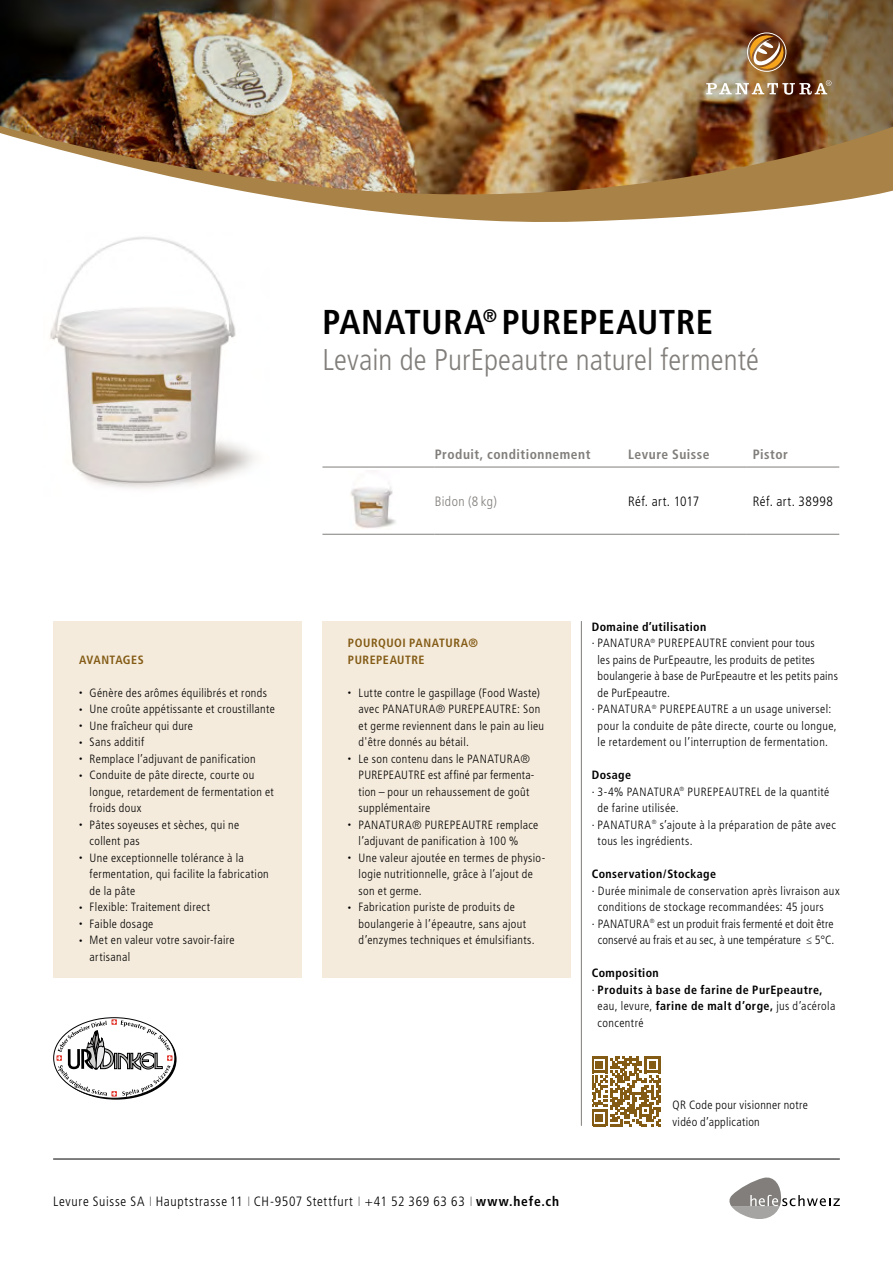
<style>
.page{position:relative;width:893px;height:1263px;background:#fff}
.page>*{position:absolute;margin:0;border:0;box-sizing:border-box;transform-origin:0 0}
.t1{font:700 condensed 34.5px "Frutiger LT Std";letter-spacing:.015em;color:#000}
.t2{font:300 condensed 30px "Frutiger LT Std";letter-spacing:.005em;color:#817e7b}
.t3{font:300 condensed 13.5px "Frutiger LT Std";letter-spacing:.05em;color:#000}
.t4{font:700 condensed 13.5px "Frutiger LT Std";letter-spacing:.04em;color:#817e7b}
.t5{font:300 condensed 13.5px "Frutiger LT Std";letter-spacing:.025em;color:#000}
.t6{font:300 condensed 13.5px "Frutiger LT Std";letter-spacing:.03em;color:#817e7b}
.t7{font:300 condensed 12px/16.5px "Frutiger LT Std";letter-spacing:.03em;color:#000}
.t8{font:700 condensed 12px "Frutiger LT Std";letter-spacing:.035em;color:#000}
.t9{font:300 condensed 12px "Frutiger LT Std";letter-spacing:.01em;color:#000}
.t10{font:700 condensed 12px/16.5px "Frutiger LT Std";letter-spacing:.045em;color:#835b15}
.s1{font-size:6.75px}
.s2{font-weight:300}
.s3{font-weight:700}
</style>
<div class="page">
<img style="left:0;top:0;width:893px;height:103px">
<img style="left:0;top:103px;width:893px;height:119px">
<hr style="left:53px;top:1159px;width:787px;height:1px;background:#000">
<svg style="left:729px;top:1177px;width:111px;height:42px"></svg>
<svg style="left:592px;top:1056px;width:69px;height:70px"></svg>
<hr style="left:581px;top:621px;width:1px;height:505px;background:#817e7b">
<hr style="left:322px;top:534px;width:113px;height:1px;background:#817e7b">
<hr style="left:435px;top:534px;width:193px;height:1px;background:#817e7b">
<hr style="left:628px;top:534px;width:119px;height:1px;background:#817e7b">
<hr style="left:747px;top:534px;width:92px;height:1px;background:#817e7b">
<hr style="left:322px;top:467px;width:113px;height:1px;background:#817e7b">
<hr style="left:435px;top:467px;width:193px;height:1px;background:#817e7b">
<hr style="left:628px;top:467px;width:119px;height:1px;background:#817e7b">
<hr style="left:747px;top:467px;width:92px;height:1px;background:#817e7b">
<img style="left:50px;top:237px;width:205px;height:252px">
<img style="left:350px;top:486px;width:46px;height:43px">
<svg style="left:57px;top:1019px;width:115px;height:78px"></svg>
<div style="left:114px;top:1053px;width:3px;height:16px;border:1px solid #000"></div>
<div style="left:53px;top:621px;width:248px;height:356px;background:#f5ebdc"></div>
<div style="left:322px;top:621px;width:248px;height:356px;background:#f5ebdc"></div>
<svg style="left:747px;top:32px;width:39px;height:40px;background:#a97b4d"></svg>
<svg style="left:706px;top:80px;width:125px;height:15px;background:#a78f78"></svg>
<h1 class="t1" style="left:322px;top:301px;width:392px">PANATURA<sup>®</sup> PUREPEAUTRE</h1>
<h2 class="t2" style="left:322px;top:342px;width:438px">Levain de PurEpeautre naturel fermenté</h2>
<p class="t10" style="left:79px;top:651px;width:66px">AVANTAGES</p>
<p class="t7" style="left:79px;top:684px;width:190px"><span class="s1">•</span> Génère des arômes équilibrés et ronds</p>
<p class="t7" style="left:79px;top:701px;width:197px"><span class="s1">•</span> Une croûte appétissante et croustillante</p>
<p class="t7" style="left:79px;top:717px;width:116px"><span class="s1">•</span> Une fraîcheur qui dure</p>
<p class="t7" style="left:79px;top:734px;width:67px"><span class="s1">•</span> Sans additif</p>
<p class="t7" style="left:79px;top:750px;width:178px"><span class="s1">•</span> Remplace l’adjuvant de panification</p>
<p class="t7" style="left:90px;top:767px;width:186px;text-indent:-11px"><span class="s1">•</span> Conduite de pâte directe, courte ou longue, retardement de fermentation et froids doux</p>
<p class="t7" style="left:90px;top:816px;width:151px;text-indent:-11px"><span class="s1">•</span> Pâtes soyeuses et sèches, qui ne collent pas</p>
<p class="t7" style="left:90px;top:849px;width:181px;text-indent:-11px"><span class="s1">•</span> Une exceptionnelle tolérance à la fermentation, qui facilite la fabrication de la pâte</p>
<p class="t7" style="left:79px;top:899px;width:133px"><span class="s1">•</span> Flexible: Traitement direct</p>
<p class="t7" style="left:79px;top:915px;width:76px"><span class="s1">•</span> Faible dosage</p>
<p class="t7" style="left:90px;top:932px;width:146px;text-indent:-11px"><span class="s1">•</span> Met en valeur votre savoir-faire artisanal</p>
<p class="t4" style="left:435px;top:446px;width:157px">Produit, conditionnement</p>
<p class="t4" style="left:628px;top:446px;width:83px">Levure Suisse</p>
<p class="t4" style="left:753px;top:446px;width:37px">Pistor</p>
<p class="t6" style="left:435px;top:493px;width:64px">Bidon (8 kg)</p>
<p class="t5" style="left:628px;top:493px;width:73px">Réf. art. 1017</p>
<p class="t3" style="left:753px;top:493px;width:82px">Réf. art. 38998</p>
<p class="t10" style="left:348px;top:635px;width:132px">POURQUOI PANATURA®<br>PUREPEAUTRE</p>
<p class="t7" style="left:359px;top:684px;width:187px;text-indent:-11px"><span class="s1">•</span> Lutte contre le gaspillage (Food Waste) avec PANATURA® PUREPEAUTRE: Son et germe reviennent dans le pain au lieu d'être donnés au bétail.</p>
<p class="t7" style="left:359px;top:750px;width:177px;text-indent:-11px"><span class="s1">•</span> Le son contenu dans le PANATURA®<br>PUREPEAUTRE est affiné par fermenta&shy;tion – pour un rehaussement de goût supplémentaire</p>
<p class="t7" style="left:359px;top:816px;width:181px;text-indent:-11px"><span class="s1">•</span> PANATURA® PUREPEAUTRE remplace l’adjuvant de panification à 100 %</p>
<p class="t7" style="left:359px;top:849px;width:188px;text-indent:-11px"><span class="s1">•</span> Une valeur ajoutée en termes de physio&shy;logie nutritionnelle, grâce à l’ajout de son et germe.</p>
<p class="t7" style="left:359px;top:899px;width:178px;text-indent:-11px"><span class="s1">•</span> Fabrication puriste de produits de boulangerie à l’épeautre, sans ajout d’enzymes techniques et émulsifiants.</p>
<p class="t8" style="left:592px;top:619px;width:116px">Domaine d’utilisation</p>
<p class="t7" style="left:592px;top:635px;width:225px">· PANATURA<sup>®</sup> PUREPEAUTRE convient pour tous</p>
<p class="t7" style="left:598px;top:651px;width:219px">les pains de PurEpeautre, les produits de petites</p>
<p class="t7" style="left:598px;top:668px;width:242px">boulangerie à base de PurEpeautre et les petits pains</p>
<p class="t7" style="left:598px;top:684px;width:74px">de PurEpeautre.</p>
<p class="t7" style="left:592px;top:701px;width:241px">· PANATURA<sup>®</sup> PUREPEAUTRE a un usage universel:</p>
<p class="t7" style="left:598px;top:717px;width:241px">pour la conduite de pâte directe, courte ou longue,</p>
<p class="t7" style="left:598px;top:734px;width:232px">le retardement ou l’interruption de fermentation.</p>
<p class="t8" style="left:592px;top:768px;width:41px">Dosage</p>
<p class="t7" style="left:592px;top:783px;width:239px">· 3-4% PANATURA<sup>®</sup> PUREPEAUTREL de la quantité</p>
<p class="t7" style="left:598px;top:800px;width:83px">de farine utilisée.</p>
<p class="t7" style="left:592px;top:816px;width:246px">· PANATURA<sup>®</sup> s’ajoute à la préparation de pâte avec</p>
<p class="t7" style="left:598px;top:833px;width:96px">tous les ingrédients.</p>
<p class="t8" style="left:592px;top:867px;width:126px">Conservation/Stockage</p>
<p class="t7" style="left:592px;top:882px;width:249px">· Durée minimale de conservation après livraison aux</p>
<p class="t7" style="left:598px;top:899px;width:227px">conditions de stockage recommandées: 45 jours</p>
<p class="t9" style="left:592px;top:917px;width:243px">· PANATURA<sup>®</sup> est un produit frais fermenté et doit être</p>
<p class="t9" style="left:598px;top:933px;width:238px">conservé au frais et au sec, à une température ≤ 5°C.</p>
<p class="t8" style="left:592px;top:966px;width:69px">Composition</p>
<p class="t8" style="left:592px;top:982px;width:232px"><span class="s2">·</span> Produits à base de farine de PurEpeautre,</p>
<p class="t7" style="left:598px;top:998px;width:239px">eau, levure, <span class="s3">farine de malt d’orge,</span> jus d’acérola</p>
<p class="t7" style="left:598px;top:1014px;width:47px">concentré</p>
<p class="t7" style="left:673px;top:1097px;width:137px">QR Code pour visionner notre vidéo d’application</p>
<p class="t3" style="left:53px;top:1193px;width:508px">Levure Suisse SA I Hauptstrasse 11 I CH-9507 Stettfurt I +41 52 369 63 63 I <span class="s3">www.hefe.ch</span></p>
</div>
